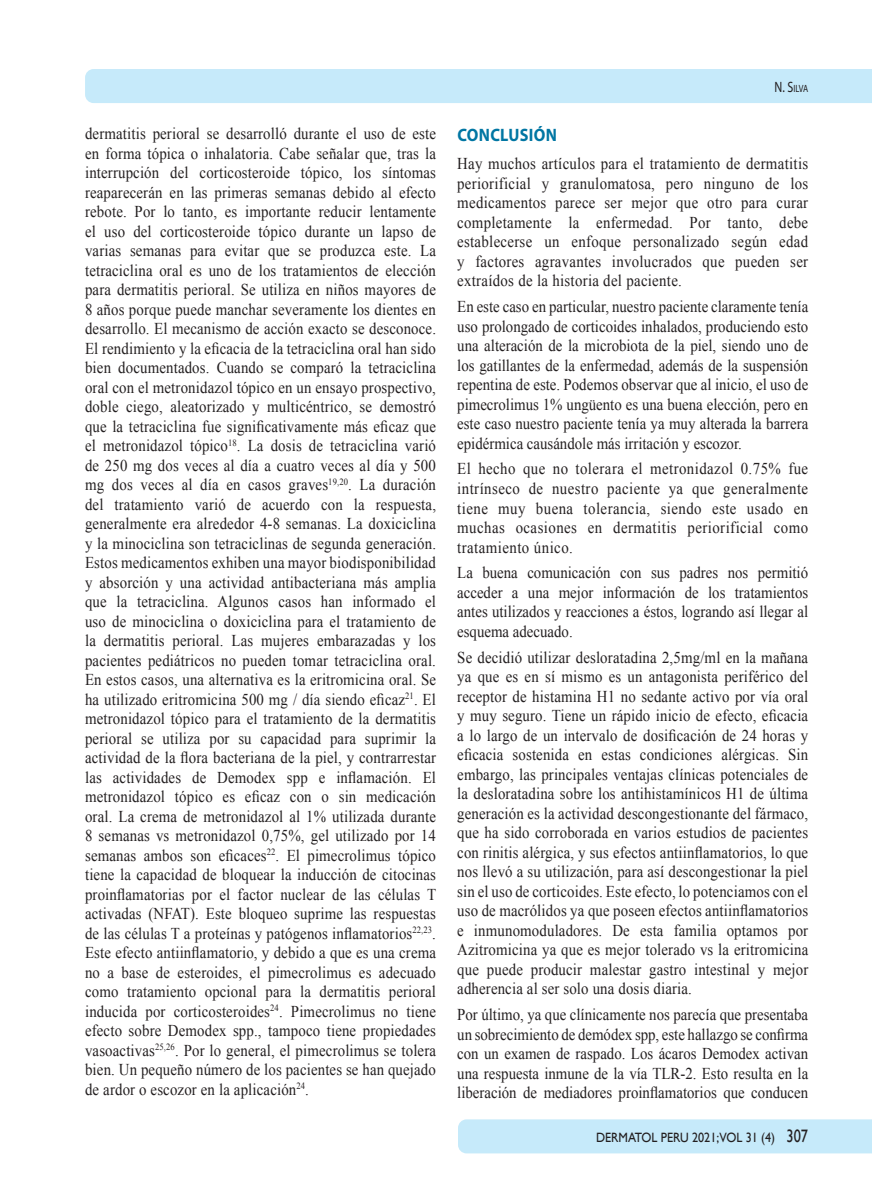
<style>
.page{position:relative;width:872px;height:1191px;background:#fff}
.page>*{position:absolute;margin:0;border:0;box-sizing:border-box;transform-origin:0 0}
.t1{font:700 18px "Myriad Pro";letter-spacing:.02em;color:#0076a3;scale:.9 1}
.t2{font:16.5px/19.5px "Times New Roman";letter-spacing:.01em;color:#231f20;text-align:justify;scale:.9 1}
.t3{font:13.5px "Gill Sans";color:#231f20;scale:.9 1}
.t4{font:10.5px "Myriad Pro";color:#231f20;scale:.8 1}
.s1{font-size:15px}
.s2{font-size:18px}
</style>
<div class="page">
<div style="left:85px;top:69px;width:787px;height:34px;background:#c6eafa"></div>
<div style="left:458px;top:1119px;width:414px;height:34px;background:#c6eafa"></div>
<p class="t2" style="left:85px;top:123px;width:392px">dermatitis perioral se desarrolló durante el uso de este en forma tópica o inhalatoria. Cabe señalar que, tras la interrupción del corticosteroide tópico, los síntomas reaparecerán en las primeras semanas debido al efecto rebote. Por lo tanto, es importante reducir lentamente el uso del corticosteroide tópico durante un lapso de varias semanas para evitar que se produzca este. La tetraciclina oral es uno de los tratamientos de elección para dermatitis perioral. Se utiliza en niños mayores de 8 años porque puede manchar severamente los dientes en desarrollo. El mecanismo de acción exacto se desconoce.<br>El rendimiento y la eficacia de la tetraciclina oral han sido bien documentados. Cuando se comparó la tetraciclina oral con el metronidazol tópico en un ensayo prospectivo, doble ciego, aleatorizado y multicéntrico, se demostró que la tetraciclina fue significativamente más eficaz que el metronidazol tópico<sup>18</sup>. La dosis de tetraciclina varió de 250 mg dos veces al día a cuatro veces al día y 500 mg dos veces al día en casos graves<sup>19,20</sup>. La duración del tratamiento varió de acuerdo con la respuesta, generalmente era alrededor 4-8 semanas. La doxiciclina y la minociclina son tetraciclinas de segunda generación.<br>Estos medicamentos exhiben una mayor biodisponibilidad y absorción y una actividad antibacteriana más amplia que la tetraciclina. Algunos casos han informado el uso de minociclina o doxiciclina para el tratamiento de la dermatitis perioral. Las mujeres embarazadas y los pacientes pediátricos no pueden tomar tetraciclina oral.<br>En estos casos, una alternativa es la eritromicina oral. Se ha utilizado eritromicina 500 mg / día siendo eficaz<sup>21</sup>. El metronidazol tópico para el tratamiento de la dermatitis perioral se utiliza por su capacidad para suprimir la actividad de la flora bacteriana de la piel, y contrarrestar las actividades de Demodex spp e inflamación. El metronidazol tópico es eficaz con o sin medicación oral. La crema de metronidazol al 1% utilizada durante 8 semanas vs metronidazol 0,75%, gel utilizado por 14 semanas ambos son eficaces<sup>22</sup>. El pimecrolimus tópico tiene la capacidad de bloquear la inducción de citocinas proinflamatorias por el factor nuclear de las células T activadas (NFAT). Este bloqueo suprime las respuestas de las células T a proteínas y patógenos inflamatorios<sup>22,23</sup>.<br>Este efecto antiinflamatorio, y debido a que es una crema no a base de esteroides, el pimecrolimus es adecuado como tratamiento opcional para la dermatitis perioral inducida por corticosteroides<sup>24</sup>. Pimecrolimus no tiene efecto sobre Demodex spp., tampoco tiene propiedades vasoactivas<sup>25,26</sup>. Por lo general, el pimecrolimus se tolera bien. Un pequeño número de los pacientes se han quejado de ardor o escozor en la aplicación<sup>24</sup>.</p>
<p class="t4" style="left:774px;top:82px;width:44px"><span class="s1">N. S</span>ilva</p>
<p class="t1" style="left:457px;top:123px;width:112px">CONCLUSIÓN</p>
<p class="t2" style="left:457px;top:154px;width:391px">Hay muchos artículos para el tratamiento de dermatitis periorificial y granulomatosa, pero ninguno de los medicamentos parece ser mejor que otro para curar completamente la enfermedad. Por tanto, debe establecerse un enfoque personalizado según edad y factores agravantes involucrados que pueden ser extraídos de la historia del paciente.</p>
<p class="t2" style="left:457px;top:296px;width:391px">En este caso en particular, nuestro paciente claramente tenía uso prolongado de corticoides inhalados, produciendo esto una alteración de la microbiota de la piel, siendo uno de los gatillantes de la enfermedad, además de la suspensión repentina de este. Podemos observar que al inicio, el uso de pimecrolimus 1% ungüento es una buena elección, pero en este caso nuestro paciente tenía ya muy alterada la barrera epidérmica causándole más irritación y escozor.</p>
<p class="t2" style="left:457px;top:459px;width:391px">El hecho que no tolerara el metronidazol 0.75% fue intrínseco de nuestro paciente ya que generalmente tiene muy buena tolerancia, siendo este usado en muchas ocasiones en dermatitis periorificial como tratamiento único.</p>
<p class="t2" style="left:457px;top:563px;width:391px">La buena comunicación con sus padres nos permitió acceder a una mejor información de los tratamientos antes utilizados y reacciones a éstos, logrando así llegar al esquema adecuado.</p>
<p class="t2" style="left:457px;top:647px;width:391px">Se decidió utilizar desloratadina 2,5mg/ml en la mañana ya que es en sí mismo es un antagonista periférico del receptor de histamina H1 no sedante activo por vía oral y muy seguro. Tiene un rápido inicio de efecto, eficacia a lo largo de un intervalo de dosificación de 24 horas y eficacia sostenida en estas condiciones alérgicas. Sin embargo, las principales ventajas clínicas potenciales de la desloratadina sobre los antihistamínicos H1 de última generación es la actividad descongestionante del fármaco, que ha sido corroborada en varios estudios de pacientes con rinitis alérgica, y sus efectos antiinflamatorios, lo que nos llevó a su utilización, para así descongestionar la piel sin el uso de corticoides. Este efecto, lo potenciamos con el uso de macrólidos ya que poseen efectos antiinflamatorios e inmunomoduladores. De esta familia optamos por Azitromicina ya que es mejor tolerado vs la eritromicina que puede producir malestar gastro intestinal y mejor adherencia al ser solo una dosis diaria.</p>
<p class="t2" style="left:457px;top:1004px;width:391px">Por último, ya que clínicamente nos parecía que presentaba un sobrecimiento de demódex spp, este hallazgo se confirma con un examen de raspado. Los ácaros Demodex activan una respuesta inmune de la vía TLR-2. Esto resulta en la liberación de mediadores proinflamatorios que conducen</p>
<p class="t3" style="left:596px;top:1129px;width:237px">DERMATOL PERU 2021;VOL 31 (4) <span class="s2">307</span></p>
</div>
